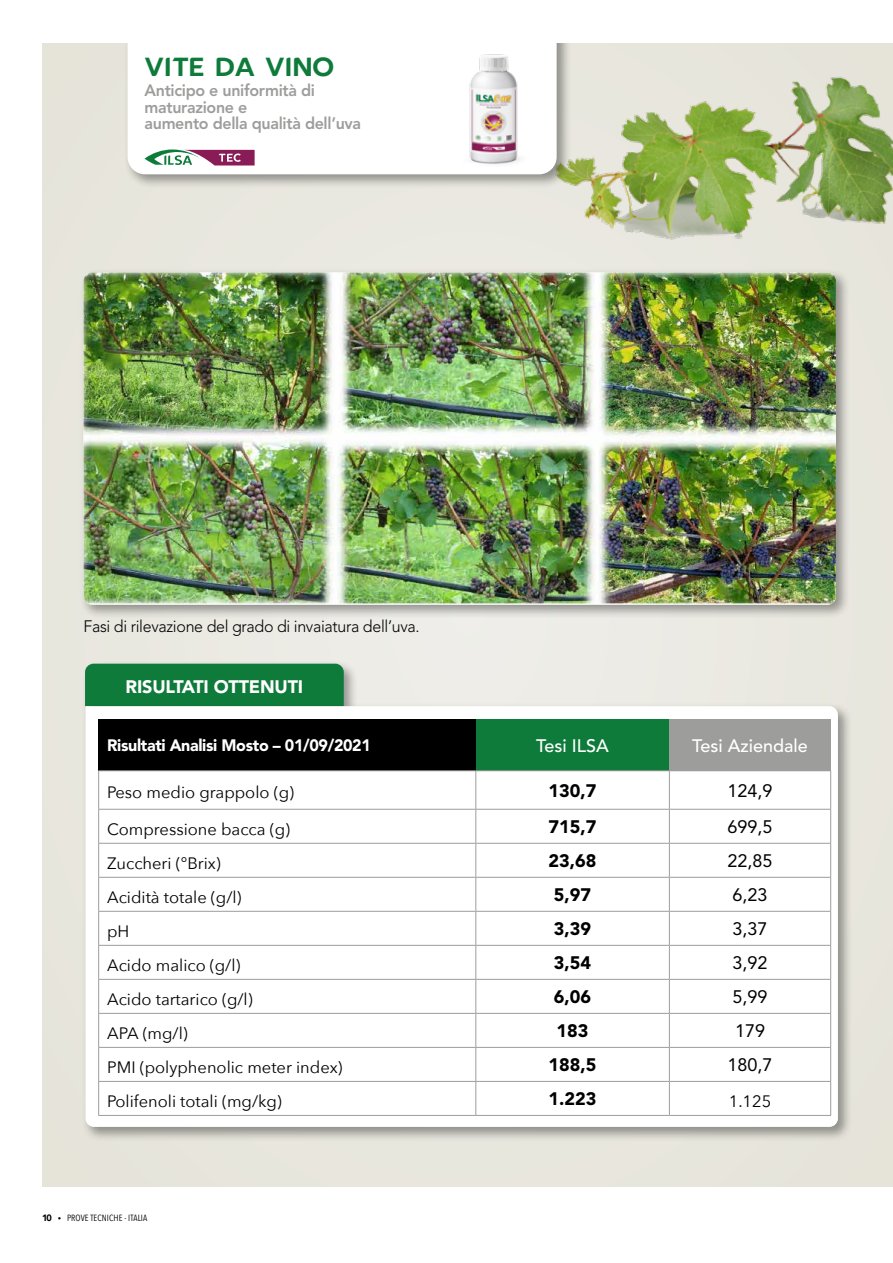
<style>
.page{position:relative;width:893px;height:1263px;background:#fff}
.page>*{position:absolute;margin:0;border:0;box-sizing:border-box;transform-origin:0 0}
.t1{font:25.5px "Ilsanew";color:#0f7b3b}
.t2{font:900 18px "Avenir LT Std";color:#000}
.t3{font:18px "Avenir LT Std";color:#000}
.t4{font:500 18px "Avenir LT Std";color:#fff}
.t5{font:900 18px "Avenir LT Std";letter-spacing:-.01em;color:#fff}
.t6{font:16.5px "Avenir Next";color:#000}
.t7{font:800 16.5px/16.5px "Avenir LT Std";letter-spacing:-.02em;color:#9d9d9c}
.t8{font:300 16.5px "Avenir LT Std";letter-spacing:-.02em;color:#000}
.t9{font:900 16.5px "Avenir LT Std";letter-spacing:-.02em;color:#fff}
.t10{font:9px "Avenir Next Condensed";letter-spacing:.01em;color:#000}
.s1{font-family:"Ilsanew"}
</style>
<div class="page">
<div style="left:43px;top:43px;width:850px;height:1143px;background:#e8e7de"></div>
<img style="left:571px;top:76px;width:322px;height:164px">
<div style="left:124px;top:0;width:447px;height:189px;background:#000;opacity:.38"></div>
<div style="left:128px;top:43px;width:429px;height:131px;background:#fff"></div>
<div style="left:0;top:0;width:893px;height:43px;background:#fff"></div>
<img style="left:449px;top:47px;width:89px;height:125px">
<svg style="left:145px;top:149px;width:110px;height:16px;background:#a48a97"></svg>
<div style="left:80px;top:269px;width:770px;height:351px;background:#000;opacity:.38"></div>
<img style="left:84px;top:272px;width:752px;height:331px">
<div style="left:82px;top:660px;width:277px;height:61px;background:#000;opacity:.38"></div>
<div style="left:85px;top:664px;width:259px;height:39px;background:#0f7b3b"></div>
<div style="left:82px;top:703px;width:771px;height:439px;background:#000;opacity:.38"></div>
<div style="left:86px;top:706px;width:752px;height:421px;background:#fff"></div>
<div style="left:99px;top:719px;width:377px;height:52px;background:#000"></div>
<div style="left:476px;top:719px;width:193px;height:52px;background:#0f7b3b"></div>
<div style="left:669px;top:719px;width:162px;height:52px;background:#9d9d9c"></div>
<hr style="left:98px;top:770px;width:378px;height:1px;background:#9d9d9c">
<hr style="left:98px;top:771px;width:1px;height:38px;background:#9d9d9c">
<hr style="left:476px;top:770px;width:193px;height:1px;background:#9d9d9c">
<hr style="left:475px;top:771px;width:1px;height:38px;background:#9d9d9c">
<hr style="left:669px;top:771px;width:1px;height:38px;background:#9d9d9c">
<hr style="left:830px;top:771px;width:1px;height:38px;background:#9d9d9c">
<hr style="left:98px;top:809px;width:378px;height:1px;background:#9d9d9c">
<hr style="left:98px;top:810px;width:1px;height:33px;background:#9d9d9c">
<hr style="left:476px;top:809px;width:193px;height:1px;background:#9d9d9c">
<hr style="left:475px;top:810px;width:1px;height:33px;background:#9d9d9c">
<hr style="left:669px;top:809px;width:162px;height:1px;background:#9d9d9c">
<hr style="left:669px;top:810px;width:1px;height:33px;background:#9d9d9c">
<hr style="left:830px;top:810px;width:1px;height:33px;background:#9d9d9c">
<hr style="left:98px;top:843px;width:378px;height:1px;background:#9d9d9c">
<hr style="left:98px;top:844px;width:1px;height:33px;background:#9d9d9c">
<hr style="left:476px;top:843px;width:193px;height:1px;background:#9d9d9c">
<hr style="left:475px;top:844px;width:1px;height:33px;background:#9d9d9c">
<hr style="left:669px;top:843px;width:162px;height:1px;background:#9d9d9c">
<hr style="left:669px;top:844px;width:1px;height:33px;background:#9d9d9c">
<hr style="left:830px;top:844px;width:1px;height:33px;background:#9d9d9c">
<hr style="left:98px;top:877px;width:378px;height:1px;background:#9d9d9c">
<hr style="left:98px;top:878px;width:1px;height:33px;background:#9d9d9c">
<hr style="left:476px;top:877px;width:193px;height:1px;background:#9d9d9c">
<hr style="left:475px;top:878px;width:1px;height:33px;background:#9d9d9c">
<hr style="left:669px;top:877px;width:162px;height:1px;background:#9d9d9c">
<hr style="left:669px;top:878px;width:1px;height:33px;background:#9d9d9c">
<hr style="left:830px;top:878px;width:1px;height:33px;background:#9d9d9c">
<hr style="left:98px;top:911px;width:378px;height:1px;background:#9d9d9c">
<hr style="left:98px;top:912px;width:1px;height:33px;background:#9d9d9c">
<hr style="left:476px;top:911px;width:193px;height:1px;background:#9d9d9c">
<hr style="left:475px;top:912px;width:1px;height:33px;background:#9d9d9c">
<hr style="left:669px;top:911px;width:162px;height:1px;background:#9d9d9c">
<hr style="left:669px;top:912px;width:1px;height:33px;background:#9d9d9c">
<hr style="left:830px;top:912px;width:1px;height:33px;background:#9d9d9c">
<hr style="left:98px;top:945px;width:378px;height:1px;background:#9d9d9c">
<hr style="left:98px;top:946px;width:1px;height:33px;background:#9d9d9c">
<hr style="left:476px;top:945px;width:193px;height:1px;background:#9d9d9c">
<hr style="left:475px;top:946px;width:1px;height:33px;background:#9d9d9c">
<hr style="left:669px;top:945px;width:162px;height:1px;background:#9d9d9c">
<hr style="left:669px;top:946px;width:1px;height:33px;background:#9d9d9c">
<hr style="left:830px;top:946px;width:1px;height:33px;background:#9d9d9c">
<hr style="left:98px;top:979px;width:378px;height:1px;background:#9d9d9c">
<hr style="left:98px;top:980px;width:1px;height:33px;background:#9d9d9c">
<hr style="left:476px;top:979px;width:193px;height:1px;background:#9d9d9c">
<hr style="left:475px;top:980px;width:1px;height:33px;background:#9d9d9c">
<hr style="left:669px;top:979px;width:162px;height:1px;background:#9d9d9c">
<hr style="left:669px;top:980px;width:1px;height:33px;background:#9d9d9c">
<hr style="left:830px;top:980px;width:1px;height:33px;background:#9d9d9c">
<hr style="left:98px;top:1013px;width:378px;height:1px;background:#9d9d9c">
<hr style="left:98px;top:1014px;width:1px;height:33px;background:#9d9d9c">
<hr style="left:476px;top:1013px;width:193px;height:1px;background:#9d9d9c">
<hr style="left:475px;top:1014px;width:1px;height:33px;background:#9d9d9c">
<hr style="left:669px;top:1013px;width:162px;height:1px;background:#9d9d9c">
<hr style="left:669px;top:1014px;width:1px;height:33px;background:#9d9d9c">
<hr style="left:830px;top:1014px;width:1px;height:33px;background:#9d9d9c">
<hr style="left:98px;top:1047px;width:378px;height:1px;background:#9d9d9c">
<hr style="left:98px;top:1048px;width:1px;height:33px;background:#9d9d9c">
<hr style="left:476px;top:1047px;width:193px;height:1px;background:#9d9d9c">
<hr style="left:475px;top:1048px;width:1px;height:33px;background:#9d9d9c">
<hr style="left:669px;top:1047px;width:162px;height:1px;background:#9d9d9c">
<hr style="left:669px;top:1048px;width:1px;height:33px;background:#9d9d9c">
<hr style="left:830px;top:1048px;width:1px;height:33px;background:#9d9d9c">
<hr style="left:98px;top:1081px;width:378px;height:1px;background:#9d9d9c">
<hr style="left:98px;top:1082px;width:1px;height:33px;background:#9d9d9c">
<hr style="left:476px;top:1081px;width:193px;height:1px;background:#9d9d9c">
<hr style="left:475px;top:1082px;width:1px;height:33px;background:#9d9d9c">
<hr style="left:669px;top:1081px;width:162px;height:1px;background:#9d9d9c">
<hr style="left:669px;top:1082px;width:1px;height:33px;background:#9d9d9c">
<hr style="left:830px;top:1082px;width:1px;height:33px;background:#9d9d9c">
<hr style="left:98px;top:1115px;width:378px;height:1px;background:#9d9d9c">
<hr style="left:476px;top:1115px;width:193px;height:1px;background:#9d9d9c">
<hr style="left:669px;top:1115px;width:162px;height:1px;background:#9d9d9c">
<h1 class="t1" style="left:145px;top:52px;width:191px">VITE DA VINO</h1>
<p class="t7" style="left:145px;top:82px;width:218px">Anticipo e uniformità di maturazione e<br>aumento della qualità dell’uva</p>
<p class="t8" style="left:84px;top:616px;width:338px">Fasi di rilevazione del grado di invaiatura dell’uva.</p>
<p class="t5" style="left:126px;top:676px;width:179px">RISULTATI OTTENUTI</p>
<p class="t9" style="left:107px;top:735px;width:265px">Risultati Analisi Mosto – 01/09/2021</p>
<p class="t4" style="left:536px;top:735px;width:74px">Tesi ILSA</p>
<p class="t4" style="left:692px;top:735px;width:117px">Tesi Aziendale</p>
<p class="t6" style="left:107px;top:778px;width:188px">Peso medio grappolo (g)</p>
<p class="t2" style="left:549px;top:780px;width:49px">130,7</p>
<p class="t3" style="left:727px;top:780px;width:47px">124,9</p>
<p class="t6" style="left:107px;top:815px;width:184px">Compressione bacca (g)</p>
<p class="t2" style="left:549px;top:816px;width:49px">715,7</p>
<p class="t3" style="left:727px;top:816px;width:47px">699,5</p>
<p class="t6" style="left:107px;top:849px;width:115px">Zuccheri (°Brix)</p>
<p class="t2" style="left:549px;top:850px;width:49px">23,68</p>
<p class="t3" style="left:727px;top:850px;width:47px">22,85</p>
<p class="t6" style="left:107px;top:883px;width:136px">Acidità totale (g/l)</p>
<p class="t2" style="left:554px;top:884px;width:39px">5,97</p>
<p class="t3" style="left:732px;top:884px;width:37px">6,23</p>
<p class="t6" style="left:107px;top:917px;width:24px">pH</p>
<p class="t2" style="left:554px;top:918px;width:39px">3,39</p>
<p class="t3" style="left:732px;top:918px;width:37px">3,37</p>
<p class="t6" style="left:107px;top:951px;width:135px">Acido malico (g/l)</p>
<p class="t2" style="left:554px;top:952px;width:39px">3,54</p>
<p class="t3" style="left:732px;top:952px;width:37px">3,92</p>
<p class="t6" style="left:107px;top:985px;width:147px">Acido tartarico (g/l)</p>
<p class="t2" style="left:554px;top:986px;width:39px">6,06</p>
<p class="t3" style="left:732px;top:986px;width:37px">5,99</p>
<p class="t6" style="left:107px;top:1019px;width:82px">APA (mg/l)</p>
<p class="t2" style="left:557px;top:1020px;width:33px">183</p>
<p class="t3" style="left:735px;top:1020px;width:32px">179</p>
<p class="t6" style="left:107px;top:1053px;width:237px">PMI (polyphenolic meter index)</p>
<p class="t2" style="left:549px;top:1054px;width:49px">188,5</p>
<p class="t3" style="left:727px;top:1054px;width:47px">180,7</p>
<p class="t6" style="left:107px;top:1087px;width:176px">Polifenoli totali (mg/kg)</p>
<p class="t2" style="left:549px;top:1088px;width:49px">1.223</p>
<p class="t6" style="left:729px;top:1087px;width:44px">1.125</p>
<p class="t10" style="left:43px;top:1210px;width:106px"><span class="s1">10 •</span> PROVE TECNICHE - ITALIA</p>
</div>
